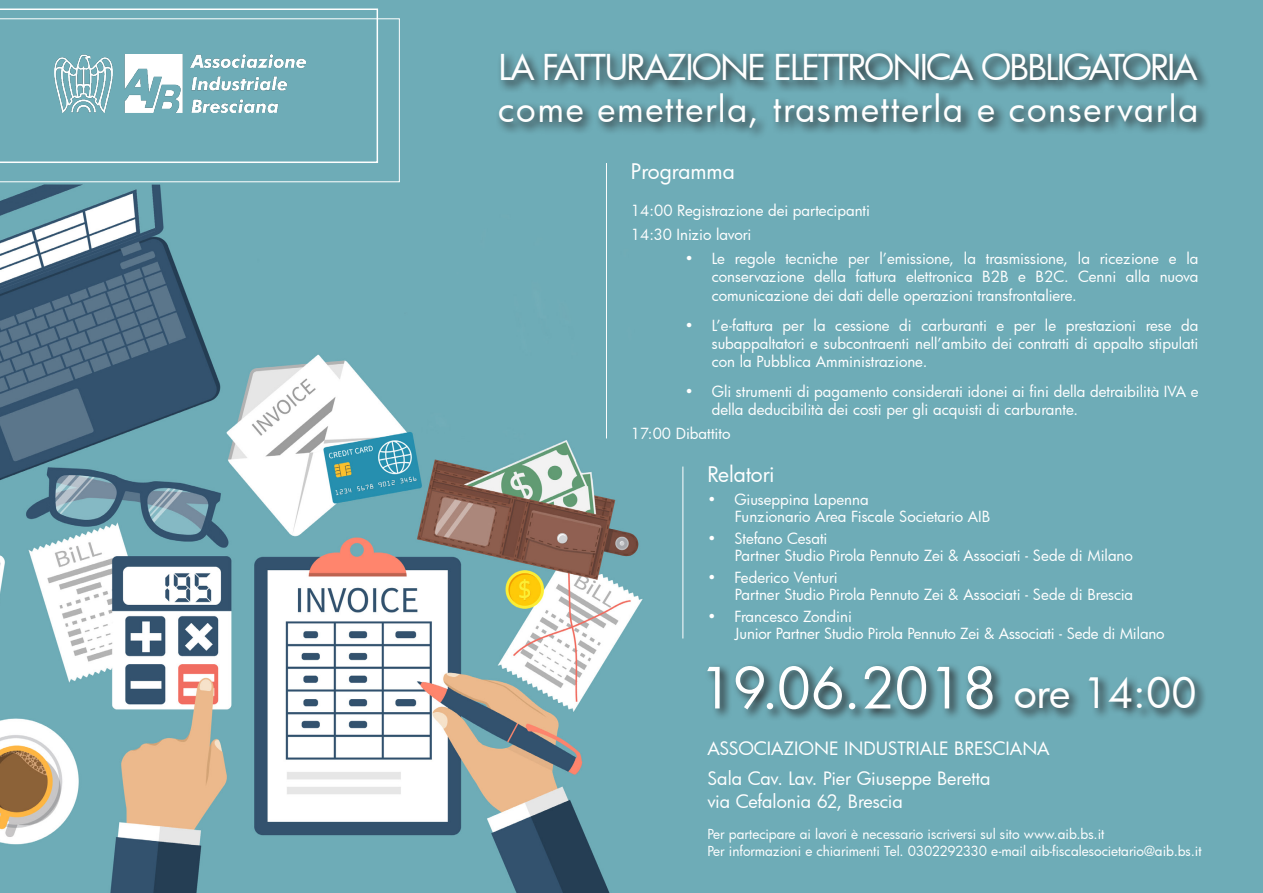
<style>
.page{position:relative;width:1263px;height:893px;background:#fff}
.page>*{position:absolute;margin:0;border:0;box-sizing:border-box;transform-origin:0 0}
.t1{font:55.2px "Futura";color:#fff}
.t2{font:34.8px "Futura";letter-spacing:-.05em;color:#fff}
.t3{font:34.65px "Futura";letter-spacing:.045em;color:#fff}
.t4{font:21px "Futura";color:#fff}
.t5{font:18px "Futura";letter-spacing:-.005em;color:#fff}
.t6{font:15px/18px "Futura";letter-spacing:-.005em;color:#fff;text-align:justify}
.t7{font:13.5px "Futura";letter-spacing:-.005em;color:#fff}
.s1{font-size:40.95px}
</style>
<div class="page">
<img style="left:0;top:0;width:1263px;height:893px">
<svg style="left:0;top:9px;width:378px;height:9px;background:#7eb5bf"></svg>
<div style="left:0;top:18px;width:400px;height:164px;background:#6eacb7"></div>
<img style="left:54px;top:54px;width:251px;height:58px">
<svg style="left:496px;top:49px;width:714px;height:91px;background:#61959f"></svg>
<hr style="left:606px;top:163px;width:1px;height:275px;background:#fff">
<svg style="left:705px;top:662px;width:502px;height:60px;background:#6296a0"></svg>
<hr style="left:682px;top:466px;width:1px;height:172px;background:#fff">
<p class="t2" style="left:498px;top:44px;width:701px">LA FATTURAZIONE ELETTRONICA OBBLIGATORIA</p>
<p class="t3" style="left:498px;top:86px;width:702px">come emetterla, trasmetterla e conservarla</p>
<p class="t4" style="left:631px;top:157px;width:105px">Programma</p>
<p class="t6" style="left:631px;top:202px;width:241px">14:00 Registrazione dei partecipanti</p>
<p class="t6" style="left:631px;top:226px;width:122px">14:30 Inizio lavori</p>
<p class="t6" style="left:712px;top:250px;width:488px;text-indent:-27px">• Le regole tecniche per l’emissione, la trasmissione, la ricezione e la conservazione della fattura elettronica B2B e B2C. Cenni alla nuova comunicazione dei dati delle operazioni transfrontaliere.</p>
<p class="t6" style="left:712px;top:316px;width:488px;text-indent:-27px">• L’e-fattura per la cessione di carburanti e per le prestazioni rese da subappaltatori e subcontraenti nell’ambito dei contratti di appalto stipulati con la Pubblica Amministrazione.</p>
<p class="t6" style="left:712px;top:382px;width:488px;text-indent:-27px">• Gli strumenti di pagamento considerati idonei ai fini della detraibilità IVA e della deducibilità dei costi per gli acquisti di carburante.</p>
<p class="t6" style="left:631px;top:424px;width:101px">17:00 Dibattito</p>
<p class="t4" style="left:707px;top:461px;width:69px">Relatori</p>
<p class="t6" style="left:707px;top:490px;width:163px">• Giuseppina Lapenna</p>
<p class="t6" style="left:735px;top:507px;width:257px">Funzionario Area Fiscale Societario AIB</p>
<p class="t6" style="left:707px;top:529px;width:122px">• Stefano Cesati</p>
<p class="t6" style="left:735px;top:546px;width:399px">Partner Studio Pirola Pennuto Zei &amp; Associati - Sede di Milano</p>
<p class="t6" style="left:707px;top:568px;width:132px">• Federico Venturi</p>
<p class="t6" style="left:735px;top:585px;width:400px">Partner Studio Pirola Pennuto Zei &amp; Associati - Sede di Brescia</p>
<p class="t6" style="left:707px;top:607px;width:146px">• Francesco Zondini</p>
<p class="t6" style="left:735px;top:624px;width:431px">Junior Partner Studio Pirola Pennuto Zei &amp; Associati - Sede di Milano</p>
<p class="t1" style="left:699px;top:651px;width:499px">19.06.2018 <span class="s1">ore 14:00</span></p>
<p class="t5" style="left:707px;top:736px;width:344px">ASSOCIAZIONE INDUSTRIALE BRESCIANA</p>
<p class="t5" style="left:707px;top:766px;width:285px">Sala Cav. Lav. Pier Giuseppe Beretta</p>
<p class="t5" style="left:707px;top:789px;width:197px">via Cefalonia 62, Brescia</p>
<p class="t7" style="left:707px;top:825px;width:399px">Per partecipare ai lavori è necessario iscriversi sul sito www.aib.bs.it</p>
<p class="t7" style="left:707px;top:841px;width:496px">Per informazioni e chiarimenti Tel. 0302292330 e-mail aib-fiscalesocietario@aib.bs.it</p>
</div>
